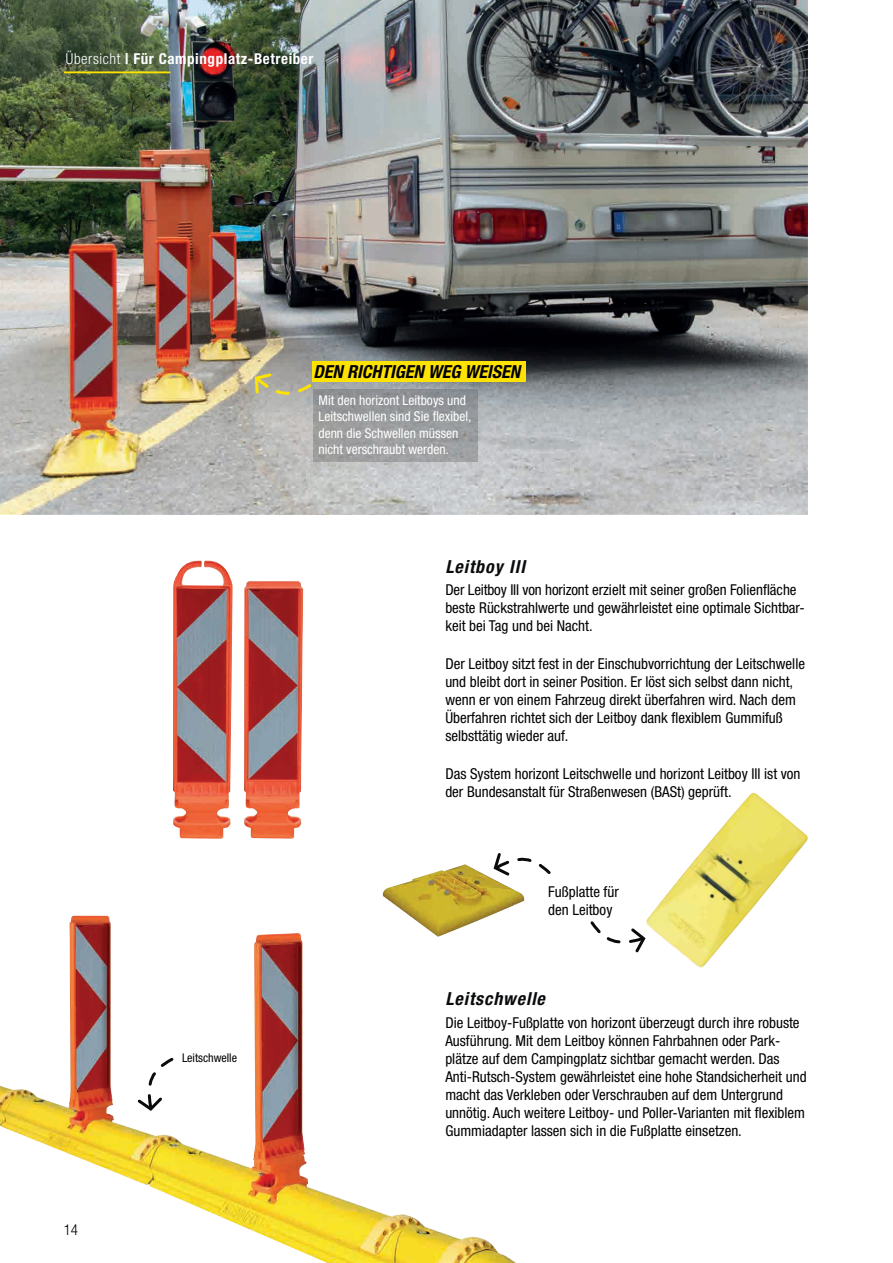
<style>
.page{position:relative;width:893px;height:1263px;background:#fff}
.page>*{position:absolute;margin:0;border:0;box-sizing:border-box;transform-origin:0 0}
.t1{font:italic 700 condensed 18px "Helvetica Neue LT Pro";letter-spacing:.05em;color:#090b0d}
.t2{font:italic 700 condensed 18px "Helvetica Neue LT Pro";color:#000001}
.t3{font:condensed 15px/18px "Helvetica Neue LT Pro";color:#000001}
.t4{font:700 condensed 15px "Helvetica Neue LT Pro";letter-spacing:.04em;color:#fff}
.t5{font:300 condensed 15px "Helvetica Neue LT Pro";color:#000001}
.t6{font:condensed 13.5px/16.2px "Helvetica Neue LT Pro";color:#fff}
.t7{font:condensed 12px "Helvetica Neue LT Pro";color:#000001}
.s1{font-weight:300}
</style>
<div class="page">
<img style="left:0;top:0;width:808px;height:515px">
<hr style="left:64px;top:71px;width:106px;height:2px;background:#fee202">
<img style="left:0;top:916px;width:516px;height:347px">
<svg style="left:253px;top:371px;width:61px;height:26px"></svg>
<img style="left:314px;top:389px;width:163px;height:72px">
<svg style="left:135px;top:1055px;width:41px;height:58px"></svg>
<svg style="left:590px;top:921px;width:56px;height:32px"></svg>
<svg style="left:495px;top:853px;width:56px;height:21px"></svg>
<img style="left:646px;top:793px;width:162px;height:175px">
<img style="left:383px;top:864px;width:141px;height:73px">
<img style="left:173px;top:560px;width:60px;height:279px">
<img style="left:244px;top:581px;width:59px;height:258px">
<div style="left:312px;top:361px;width:213px;height:21px;background:#fee202"></div>
<p class="t4" style="left:66px;top:50px;width:249px"><span class="s1">Übersicht</span> | Für Campingplatz-Betreiber</p>
<p class="t2" style="left:313px;top:361px;width:208px">DEN RICHTIGEN WEG WEISEN</p>
<p class="t6" style="left:318px;top:392px;width:154px">Mit den horizont Leitboys und<br>Leitschwellen sind Sie flexibel, denn die Schwellen müssen nicht verschraubt werden.</p>
<p class="t1" style="left:445px;top:556px;width:81px">Leitboy III</p>
<p class="t3" style="left:445px;top:581px;width:361px">Der Leitboy III von horizont erzielt mit seiner großen Folienfläche beste Rückstrahlwerte und gewährleistet eine optimale Sichtbar&shy;keit bei Tag und bei Nacht.</p>
<p class="t3" style="left:445px;top:655px;width:361px">Der Leitboy sitzt fest in der Einschubvorrichtung der Leitschwelle und bleibt dort in seiner Position. Er löst sich selbst dann nicht, wenn er von einem Fahrzeug direkt überfahren wird. Nach dem Überfahren richtet sich der Leitboy dank flexiblem Gummifuß selbsttätig wieder auf.</p>
<p class="t3" style="left:445px;top:764px;width:357px">Das System horizont Leitschwelle und horizont Leitboy III ist von der Bundesanstalt für Straßenwesen (BASt) geprüft.</p>
<p class="t5" style="left:64px;top:1221px;width:16px">14</p>
<p class="t7" style="left:182px;top:1051px;width:57px">Leitschwelle</p>
<p class="t3" style="left:548px;top:882px;width:72px">Fußplatte für den Leitboy</p>
<p class="t1" style="left:445px;top:988px;width:101px">Leitschwelle</p>
<p class="t3" style="left:445px;top:1013px;width:363px">Die Leitboy-Fußplatte von horizont überzeugt durch ihre robuste Ausführung. Mit dem Leitboy können Fahrbahnen oder Park&shy;plätze auf dem Campingplatz sichtbar gemacht werden. Das Anti-Rutsch-System gewährleistet eine hohe Standsicherheit und macht das Verkleben oder Verschrauben auf dem Untergrund unnötig. Auch weitere Leitboy- und Poller-Varianten mit flexiblem Gummiadapter lassen sich in die Fußplatte einsetzen.</p>
</div>
